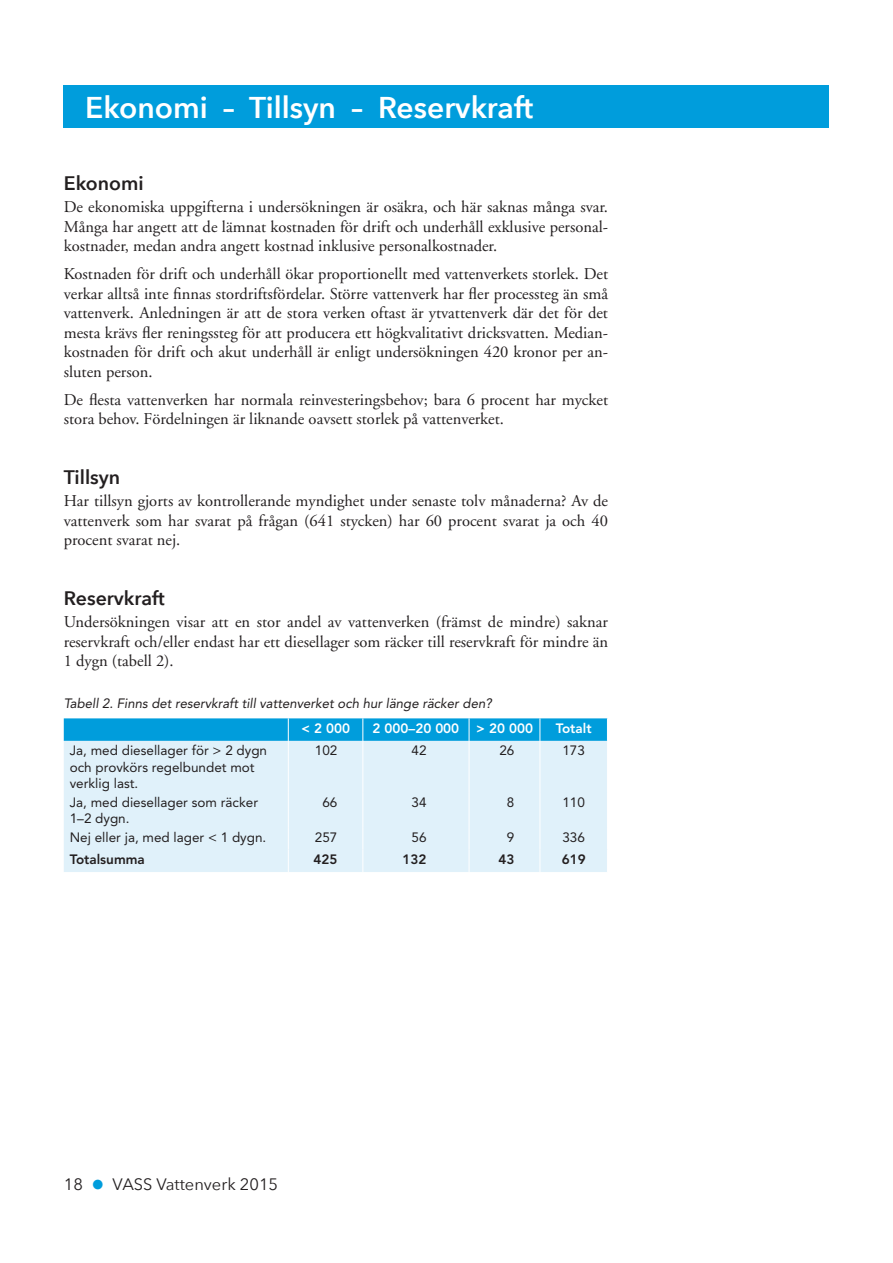
<style>
.page{position:relative;width:893px;height:1263px;background:#fff}
.page>*{position:absolute;margin:0;border:0;box-sizing:border-box;transform-origin:0 0}
.Kapitelrubrik{font:600 30px "Avenir Next";color:#fff}
.Underrubrik_1{font:600 19.5px "Avenir Next";color:#231f20}
.Brödtext{font:16.5px/19.5px "Adobe Garamond";color:#231f20;text-align:justify}
.t1{font:16.5px "Avenir Next";color:#231f20}
.Tabelltext{font:13.5px/16.2px "Avenir";color:#231f20}
.Figurtext{font:italic 13.5px "Avenir";color:#231f20}
.Tabellhuvud{font:800 13.5px "Avenir";color:#fff}
.Tabelltext-2{font:800 13.5px "Avenir";color:#231f20}
.s1{font-size:27px;color:#009ddc}
</style>
<div class="page">
<div style="left:64px;top:741px;width:543px;height:131px;background:#e0f1fa"></div>
<hr style="left:288px;top:741px;width:1px;height:51px;background:#fff">
<hr style="left:362px;top:741px;width:1px;height:51px;background:#fff">
<hr style="left:469px;top:741px;width:1px;height:51px;background:#fff">
<hr style="left:540px;top:741px;width:1px;height:51px;background:#fff">
<hr style="left:288px;top:792px;width:1px;height:35px;background:#fff">
<hr style="left:362px;top:792px;width:1px;height:35px;background:#fff">
<hr style="left:469px;top:792px;width:1px;height:35px;background:#fff">
<hr style="left:540px;top:792px;width:1px;height:35px;background:#fff">
<svg style="left:288px;top:827px;width:1px;height:45px"></svg>
<svg style="left:362px;top:827px;width:1px;height:45px"></svg>
<svg style="left:469px;top:827px;width:1px;height:45px"></svg>
<svg style="left:540px;top:827px;width:1px;height:45px"></svg>
<svg style="left:64px;top:718px;width:544px;height:23px;background:#08a0dd"></svg>
<div style="left:64px;top:85px;width:765px;height:43px;background:#009ddc"></div>
<p class="Kapitelrubrik" style="left:85px;top:82px;width:450px">Ekonomi – Tillsyn – Reservkraft</p>
<p class="Underrubrik_1" style="left:64px;top:166px;width:81px">Ekonomi</p>
<p class="Brödtext" style="left:64px;top:198px;width:546px">De ekonomiska uppgifterna i undersökningen är osäkra, och här saknas många svar.<br>Många har angett att de lämnat kostnaden för drift och underhåll exklusive personal&shy;kostnader, medan andra angett kostnad inklusive personalkostnader.</p>
<p class="Brödtext" style="left:64px;top:265px;width:546px">Kostnaden för drift och underhåll ökar proportionellt med vattenverkets storlek. Det verkar alltså inte finnas stordriftsfördelar. Större vattenverk har fler processteg än små vattenverk. Anledningen är att de stora verken oftast är ytvattenverk där det för det mesta krävs fler reningssteg för att producera ett högkvalitativt dricksvatten. Median&shy;kostnaden för drift och akut underhåll är enligt undersökningen 420 kronor per an&shy;sluten person.</p>
<p class="Brödtext" style="left:64px;top:390px;width:546px">De flesta vattenverken har normala reinvesteringsbehov; bara 6 procent har mycket stora behov. Fördelningen är liknande oavsett storlek på vattenverket.</p>
<p class="Underrubrik_1" style="left:64px;top:460px;width:58px">Tillsyn</p>
<p class="Brödtext" style="left:64px;top:492px;width:546px">Har tillsyn gjorts av kontrollerande myndighet under senaste tolv månaderna? Av de vattenverk som har svarat på frågan (641 stycken) har 60 procent svarat ja och 40 procent svarat nej.</p>
<p class="Underrubrik_1" style="left:64px;top:581px;width:102px">Reservkraft</p>
<p class="Brödtext" style="left:64px;top:612px;width:546px">Undersökningen visar att en stor andel av vattenverken (främst de mindre) saknar reservkraft och/eller endast har ett diesellager som räcker till reservkraft för mindre än 1 dygn (tabell 2).</p>
<p class="Figurtext" style="left:64px;top:696px;width:429px">Tabell 2. Finns det reservkraft till vattenverket och hur länge räcker den?</p>
<p class="Tabellhuvud" style="left:301px;top:720px;width:50px">&lt; 2 000</p>
<p class="Tabellhuvud" style="left:373px;top:720px;width:88px">2 000–20 000</p>
<p class="Tabellhuvud" style="left:476px;top:720px;width:58px">&gt; 20 000</p>
<p class="Tabellhuvud" style="left:556px;top:720px;width:37px">Totalt</p>
<p class="Tabelltext" style="left:70px;top:743px;width:199px">Ja, med diesellager för &gt; 2 dygn och provkörs regelbundet mot verklig last.</p>
<p class="Tabelltext" style="left:315px;top:743px;width:24px">102</p>
<p class="Tabelltext" style="left:412px;top:743px;width:17px">42</p>
<p class="Tabelltext" style="left:499px;top:743px;width:17px">26</p>
<p class="Tabelltext" style="left:562px;top:743px;width:24px">173</p>
<p class="Tabelltext" style="left:70px;top:794px;width:190px">Ja, med diesellager som räcker<br>1–2 dygn.</p>
<p class="Tabelltext" style="left:322px;top:794px;width:17px">66</p>
<p class="Tabelltext" style="left:412px;top:794px;width:17px">34</p>
<p class="Tabelltext" style="left:507px;top:794px;width:9px">8</p>
<p class="Tabelltext" style="left:562px;top:794px;width:24px">110</p>
<p class="Tabelltext" style="left:70px;top:829px;width:198px">Nej eller ja, med lager &lt; 1 dygn.</p>
<p class="Tabelltext" style="left:315px;top:829px;width:24px">257</p>
<p class="Tabelltext" style="left:412px;top:829px;width:17px">56</p>
<p class="Tabelltext" style="left:507px;top:829px;width:9px">9</p>
<p class="Tabelltext" style="left:562px;top:829px;width:24px">336</p>
<p class="Tabelltext-2" style="left:70px;top:851px;width:76px">Totalsumma</p>
<p class="Tabelltext-2" style="left:313px;top:851px;width:25px">425</p>
<p class="Tabelltext-2" style="left:403px;top:851px;width:25px">132</p>
<p class="Tabelltext-2" style="left:498px;top:851px;width:17px">43</p>
<p class="Tabelltext-2" style="left:562px;top:851px;width:25px">619</p>
<p class="t1" style="left:64px;top:1170px;width:216px">18 <span class="s1">•</span> VASS Vattenverk 2015</p>
</div>
